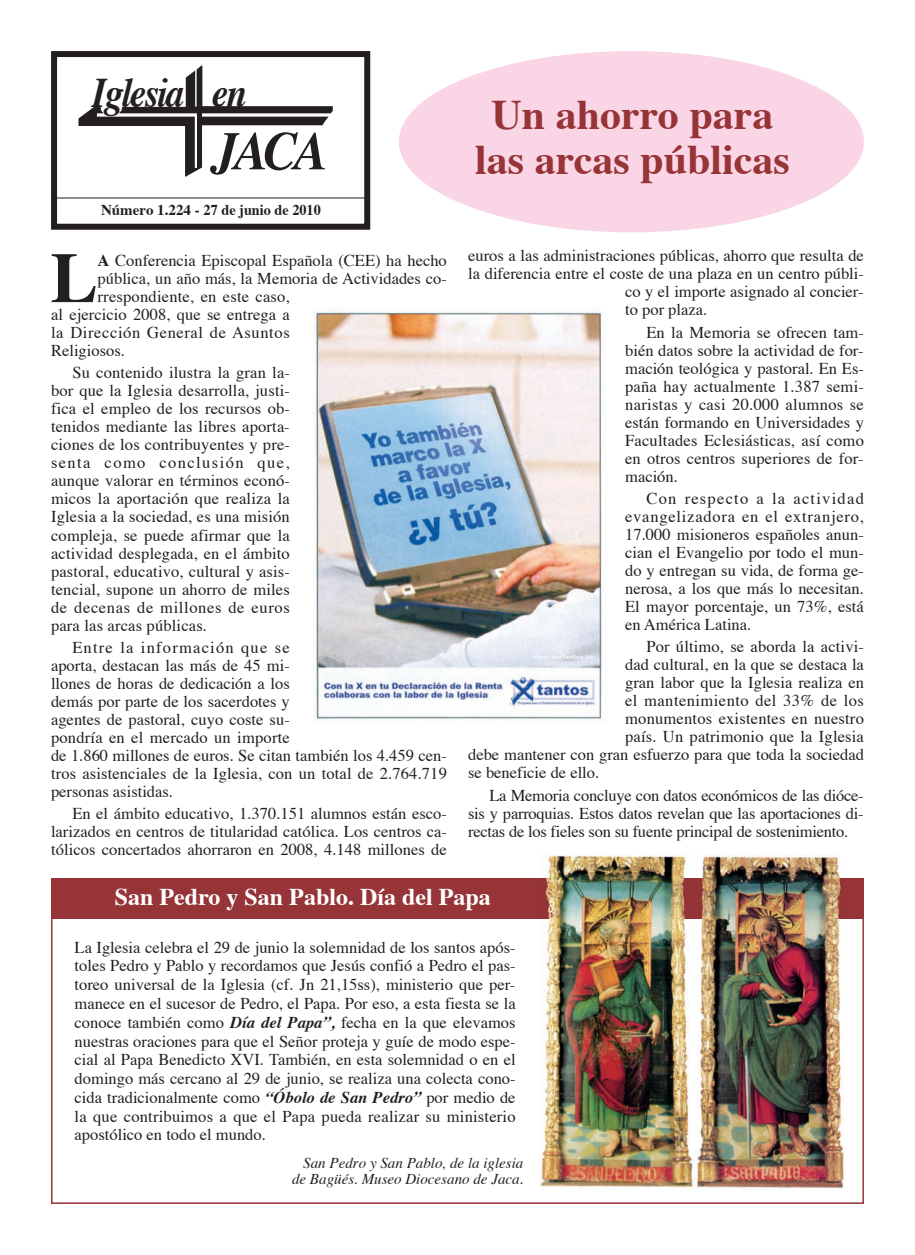
<style>
.page{position:relative;width:915px;height:1255px;background:#fff}
.page>*{position:absolute;margin:0;border:0;box-sizing:border-box;transform-origin:0 0}
.t1{font:700 70.8px "Times";color:#231f20}
.t2{font:italic 700 54px "Times";color:#231f20;scale:.95 1}
.t3{font:700 42px/45px "Times";color:#963437;text-align:center}
.t4{font:italic 700 42px "Times";letter-spacing:-.05em;color:#231f20;scale:.88 1}
.t5{font:700 24px "Times";color:#fff}
.t6{font:16.5px/18px "Times";color:#231f20;text-align:justify}
.t7{font:16.5px "Times";letter-spacing:.035em;color:#231f20}
.t8{font:16.5px "Times";letter-spacing:.03em;color:#231f20}
.t9{font:italic 15px/16.5px "Times";color:#231f20;text-align:right}
.t10{font:700 15px "Times";color:#231f20}
.s1{font-weight:700}
.s2{font-weight:700;font-style:italic}
</style>
<div class="page">
<div style="left:399px;top:51px;width:464px;height:181px;background:#fad5e5;border-radius:50%"></div>
<img style="left:314px;top:308px;width:288px;height:413px">
<div style="left:51px;top:878px;width:812px;height:40px;background:#963437"></div>
<img style="left:539px;top:855px;width:304px;height:334px">
<img style="left:539px;top:878px;width:304px;height:40px">
<img style="left:78px;top:65px;width:255px;height:112px">
<div style="left:51px;top:51px;width:319px;height:179px;border:6px solid #231f20"></div>
<hr style="left:51px;top:198px;width:316px;height:1px;background:#231f20">
<p class="t4" style="left:92px;top:75px;width:177px">Iglesia en</p>
<p class="t2" style="left:212px;top:129px;width:123px">JACA</p>
<p class="t10" style="left:101px;top:204px;width:221px">Número 1.224 - 27 de junio de 2010</p>
<p class="t1" style="left:50px;top:249px;width:49px">L</p>
<p class="t6" style="left:98px;top:253px;width:350px"><span class="s1">A</span> Conferencia Episcopal Española (CEE) ha hecho</p>
<p class="t6" style="left:98px;top:271px;width:350px">pública, un año más, la Memoria de Actividades co-</p>
<p class="t6" style="left:98px;top:289px;width:194px">rrespondiente, en este caso,</p>
<p class="t6" style="left:51px;top:307px;width:240px">al ejercicio 2008, que se entrega a</p>
<p class="t7" style="left:51px;top:326px;width:240px">la Dirección General de Asuntos</p>
<p class="t6" style="left:51px;top:343px;width:75px">Religiosos.</p>
<p class="t6" style="left:51px;top:365px;width:240px;text-indent:21px">Su contenido ilustra la gran la&shy;bor que la Iglesia desarrolla, justi&shy;fica el empleo de los recursos ob&shy;tenidos mediante las libres aporta&shy;ciones de los contribuyentes y pre&shy;senta como conclusión que, aunque valorar en términos econó&shy;micos la aportación que realiza la Iglesia a la sociedad, es una misión compleja, se puede afirmar que la actividad desplegada, en el ámbito pastoral, educativo, cultural y asis&shy;tencial, supone un ahorro de miles de decenas de millones de euros para las arcas públicas.</p>
<p class="t6" style="left:51px;top:639px;width:397px;text-align:left;text-indent:21px">Entre la información que se<br>aporta, destacan las más de 45 mi-<br>llones de horas de dedicación a los<br>demás por parte de los sacerdotes y<br>agentes de pastoral, cuyo coste su-<br>pondría en el mercado un importe<br>de 1.860 millones de euros. Se citan también los 4.459 cen&shy;tros asistenciales de la Iglesia, con un total de 2.764.719 personas asistidas.</p>
<p class="t6" style="left:51px;top:806px;width:397px;text-indent:21px">En el ámbito educativo, 1.370.151 alumnos están esco&shy;larizados en centros de titularidad católica. Los centros ca&shy;tólicos concertados ahorraron en 2008, 4.148 millones de</p>
<p class="t3" style="left:475px;top:96px;width:316px">Un ahorro para las arcas públicas</p>
<p class="t6" style="left:468px;top:248px;width:397px">euros a las administraciones públicas, ahorro que resulta de</p>
<p class="t6" style="left:468px;top:266px;width:397px">la diferencia entre el coste de una plaza en un centro públi-</p>
<p class="t6" style="left:625px;top:284px;width:240px">co y el importe asignado al concier-</p>
<p class="t6" style="left:625px;top:302px;width:84px">to por plaza.</p>
<p class="t6" style="left:625px;top:324px;width:240px;text-indent:21px">En la Memoria se ofrecen tam&shy;bién datos sobre la actividad de for&shy;mación teológica y pastoral. En Es&shy;paña hay actualmente 1.387 semi&shy;naristas y casi 20.000 alumnos se están formando en Universidades y Facultades Eclesiásticas, así como en otros centros superiores de for&shy;mación.</p>
<p class="t6" style="left:625px;top:491px;width:240px;text-indent:21px">Con respecto a la actividad evangelizadora en el extranjero, 17.000 misioneros españoles anun&shy;cian el Evangelio por todo el mun&shy;do y entregan su vida, de forma ge&shy;nerosa, a los que más lo necesitan.<br>El mayor porcentaje, un 73%, está en América Latina.</p>
<p class="t6" style="left:646px;top:639px;width:219px">Por último, se aborda la activi-</p>
<p class="t6" style="left:625px;top:657px;width:240px">dad cultural, en la que se destaca la</p>
<p class="t6" style="left:625px;top:675px;width:240px">gran labor que la Iglesia realiza en</p>
<p class="t8" style="left:625px;top:694px;width:240px">el mantenimiento del 33% de los</p>
<p class="t6" style="left:625px;top:711px;width:240px">monumentos existentes en nuestro</p>
<p class="t6" style="left:625px;top:729px;width:240px">país. Un patrimonio que la Iglesia</p>
<p class="t6" style="left:468px;top:747px;width:397px">debe mantener con gran esfuerzo para que toda la sociedad</p>
<p class="t6" style="left:468px;top:765px;width:133px">se beneficie de ello.</p>
<p class="t6" style="left:468px;top:787px;width:397px;text-indent:21px">La Memoria concluye con datos económicos de las dióce&shy;sis y parroquias. Estos datos revelan que las aportaciones di&shy;rectas de los fieles son su fuente principal de sostenimiento.</p>
<p class="t5" style="left:115px;top:886px;width:377px">San Pedro y San Pablo. Día del Papa</p>
<p class="t6" style="left:75px;top:939px;width:442px;line-height:18.8px">La Iglesia celebra el 29 de junio la solemnidad de los santos após&shy;toles Pedro y Pablo y recordamos que Jesús confió a Pedro el pas&shy;toreo universal de la Iglesia (cf. Jn 21,15ss), ministerio que per&shy;manece en el sucesor de Pedro, el Papa. Por eso, a esta fiesta se la conoce también como <span class="s2">Día del Papa”,</span> fecha en la que elevamos nuestras oraciones para que el Señor proteja y guíe de modo espe&shy;cial al Papa Benedicto XVI. También, en esta solemnidad o en el domingo más cercano al 29 de junio, se realiza una colecta cono&shy;cida tradicionalmente como <span class="s2">“Óbolo de San Pedro”</span> por medio de la que contribuimos a que el Papa pueda realizar su ministerio apostólico en todo el mundo.</p>
<p class="t9" style="left:292px;top:1155px;width:233px">San Pedro y San Pablo, de la iglesia de Bagüés. Museo Diocesano de Jaca.</p>
</div>
